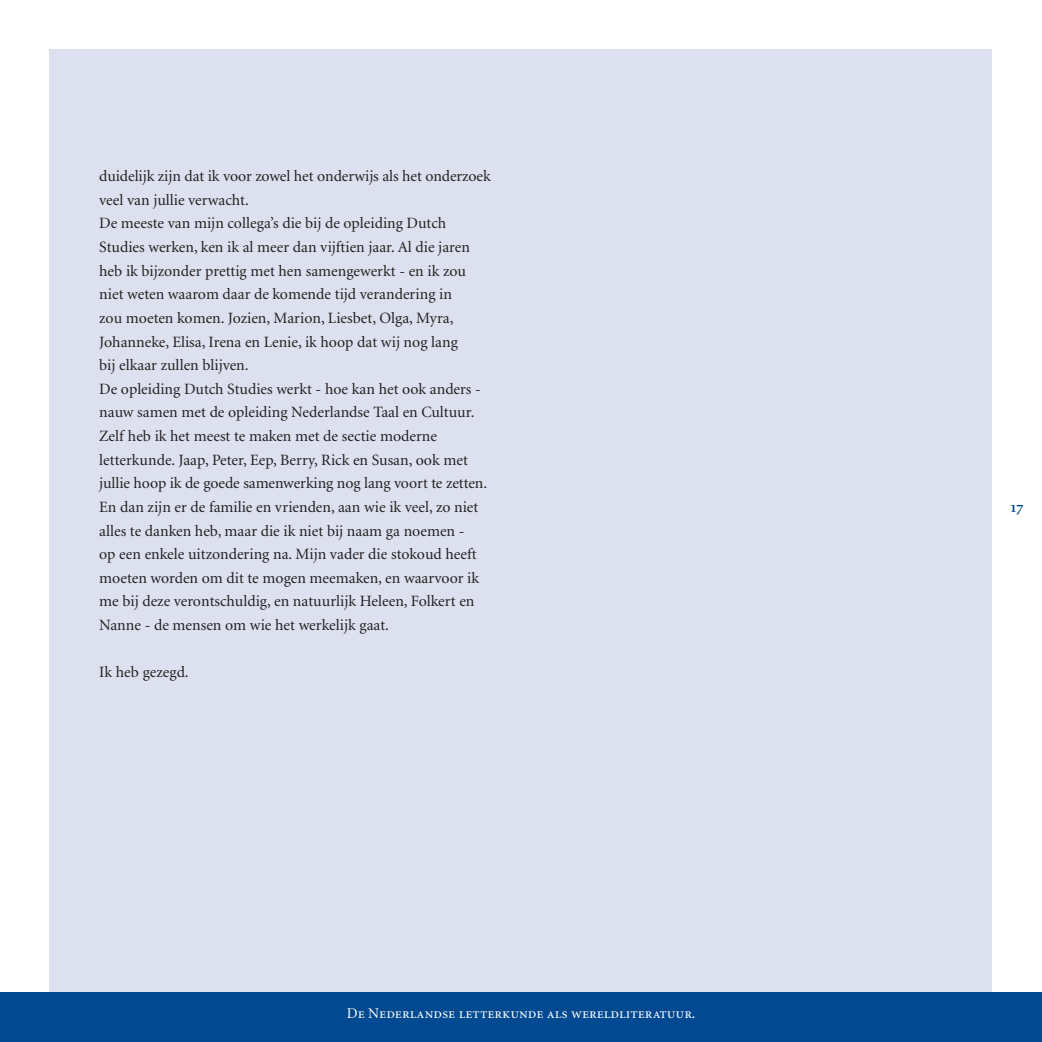
<style>
.page{position:relative;width:1042px;height:1042px;background:#fff}
.page>*{position:absolute;margin:0;border:0;box-sizing:border-box;transform-origin:0 0}
.lopend{font:15.75px/23.6px "Minion";color:#231f20}
.t1{font:15.75px "Minion Semibold SC";color:#014990}
.t2{font:14.88px "Minion Regular SC";color:#fff}
</style>
<div class="page">
<div style="left:50px;top:50px;width:942px;height:992px;background:#dde1ef"></div>
<div style="left:0;top:992px;width:1042px;height:50px;background:#014990"></div>
<p class="lopend" style="left:99px;top:165px;width:393px">duidelijk zijn dat ik voor zowel het onderwijs als het onderzoek veel van jullie verwacht.</p>
<p class="lopend" style="left:99px;top:212px;width:372px">De meeste van mijn collega’s die bij de opleiding Dutch Studies werken, ken ik al meer dan vijftien jaar. Al die jaren heb ik bijzonder prettig met hen samengewerkt - en ik zou niet weten waarom daar de komende tijd verandering in zou moeten komen. Jozien, Marion, Liesbet, Olga, Myra, Johanneke, Elisa, Irena en Lenie, ik hoop dat wij nog lang bij elkaar zullen blijven.</p>
<p class="lopend" style="left:99px;top:377px;width:389px">De opleiding Dutch Studies werkt - hoe kan het ook anders - nauw samen met de opleiding Nederlandse Taal en Cultuur.<br>Zelf heb ik het meest te maken met de sectie moderne letterkunde. Jaap, Peter, Eep, Berry, Rick en Susan, ook met jullie hoop ik de goede samenwerking nog lang voort te zetten.</p>
<p class="lopend" style="left:99px;top:496px;width:381px">En dan zijn er de familie en vrienden, aan wie ik veel, zo niet alles te danken heb, maar die ik niet bij naam ga noemen - op een enkele uitzondering na. Mijn vader die stokoud heeft moeten worden om dit te mogen meemaken, en waarvoor ik me bij deze verontschuldig, en natuurlijk Heleen, Folkert en Nanne - de mensen om wie het werkelijk gaat.</p>
<p class="lopend" style="left:99px;top:661px;width:91px">Ik heb gezegd.</p>
<p class="t2" style="left:347px;top:1006px;width:350px">De Nederlandse letterkunde als wereldliteratuur.</p>
<p class="t1" style="left:1011px;top:499px;width:14px">17</p>
</div>
